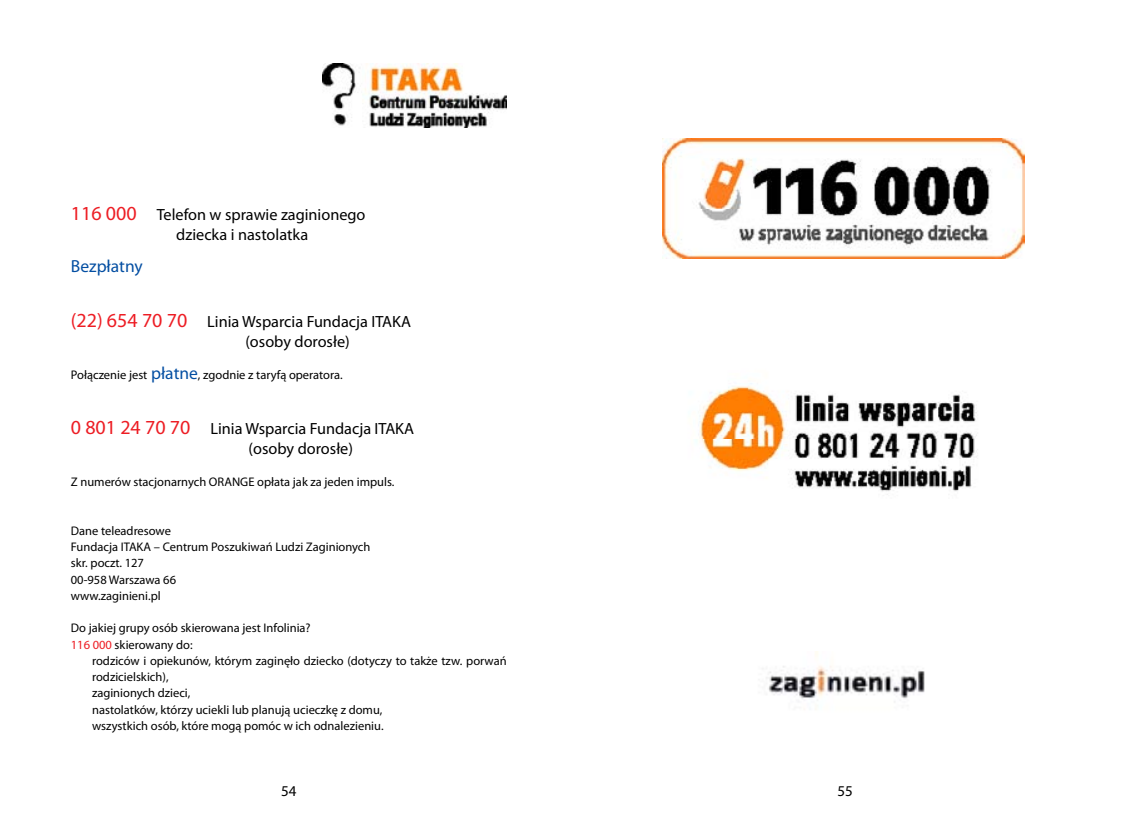
<style>
.page{position:relative;width:1134px;height:833px;background:#fff}
.page>*{position:absolute;margin:0;border:0;box-sizing:border-box;transform-origin:0 0}
.t1{font:17.5px "Myriad Pro";color:#034ea2}
.t2{font:16.25px/20px "Myriad Pro";color:#000}
.t3{font:15px "Myriad Pro";color:#000}
.t4{font:12.5px/16.2px "Myriad Pro";color:#000}
.s1{font-size:20px;color:#ed1d24}
.s2{font-size:17.5px;color:#034ea2}
.s3{color:#ed1d24}
</style>
<div class="page">
<img style="left:766px;top:651px;width:159px;height:51px">
<img style="left:695px;top:383px;width:283px;height:112px">
<img style="left:663px;top:138px;width:362px;height:121px">
<img style="left:323px;top:64px;width:184px;height:64px">
<h2 class="t2" style="left:176px;top:204px;width:191px;text-indent:-105px"><span class="s1">116 000</span> Telefon w sprawie zaginionego dziecka i nastolatka</h2>
<h1 class="t1" style="left:71px;top:256px;width:73px">Bezpłatny</h1>
<h2 class="t2" style="left:245px;top:311px;width:167px;text-indent:-174px"><span class="s1">(22) 654 70 70</span> Linia Wsparcia Fundacja ITAKA (osoby dorosłe)</h2>
<p class="t4" style="left:71px;top:367px;width:273px">Połączenie jest <span class="s2">płatne</span>, zgodnie z taryfą operatora.</p>
<h2 class="t2" style="left:249px;top:418px;width:167px;text-indent:-178px"><span class="s1">0 801 24 70 70</span> Linia Wsparcia Fundacja ITAKA (osoby dorosłe)</h2>
<p class="t4" style="left:71px;top:473px;width:325px">Z numerów stacjonarnych ORANGE opłata jak za jeden impuls.</p>
<p class="t4" style="left:71px;top:522px;width:301px">Dane teleadresowe<br>Fundacja ITAKA – Centrum Poszukiwań Ludzi Zaginionych skr. poczt. 127<br>00-958 Warszawa 66<br>www.zaginieni.pl</p>
<p class="t4" style="left:71px;top:620px;width:241px">Do jakiej grupy osób skierowana jest Infolinia?<br><span class="s3">116 000</span> skierowany do:</p>
<p class="t4" style="left:92px;top:652px;width:416px">rodziców i opiekunów, którym zaginęło dziecko (dotyczy to także tzw. porwań rodzicielskich),<br>zaginionych dzieci,<br>nastolatków, którzy uciekli lub planują ucieczkę z domu,<br>wszystkich osób, które mogą pomóc w ich odnalezieniu.</p>
<p class="t3" style="left:281px;top:782px;width:17px">54</p>
<p class="t3" style="left:837px;top:782px;width:17px">55</p>
</div>
